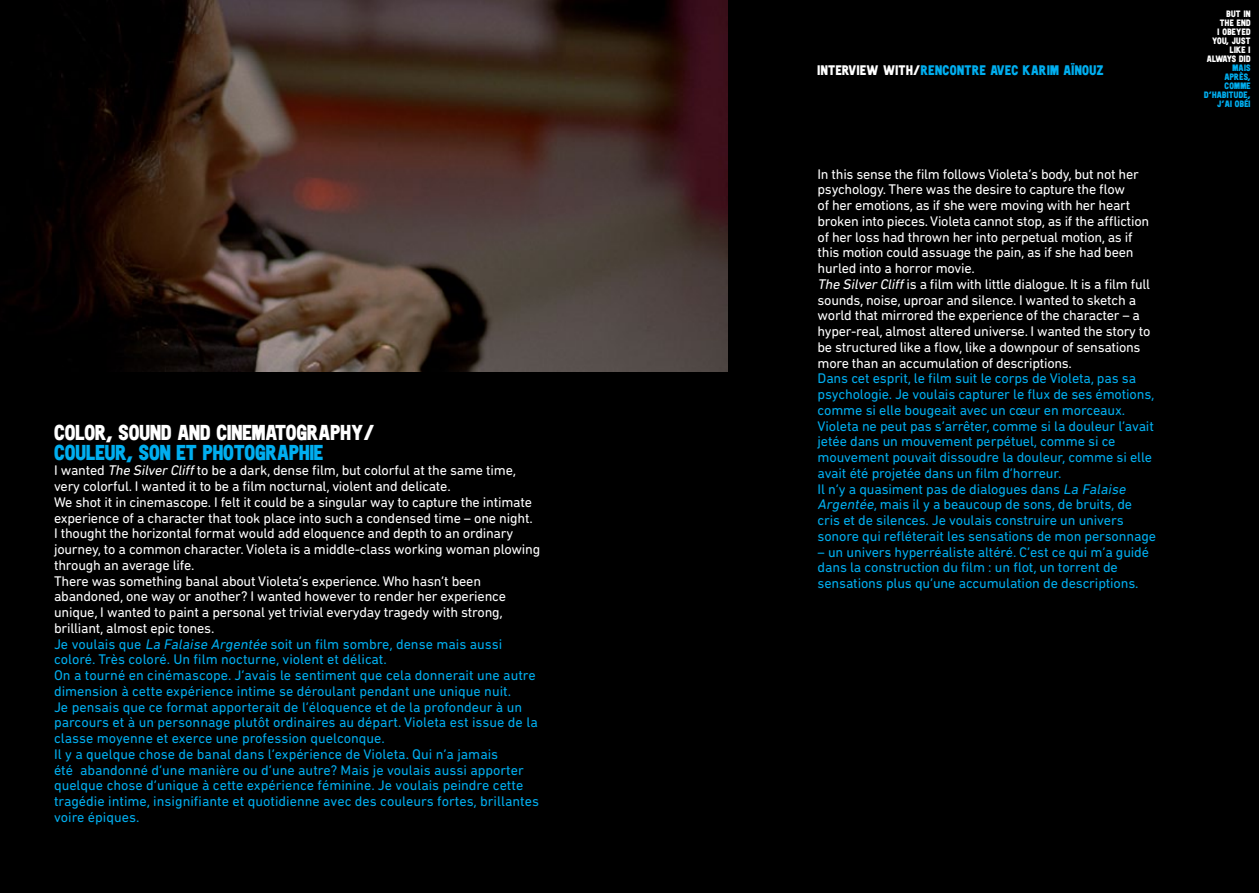
<style>
.page{position:relative;width:1259px;height:893px;background:#fff}
.page>*{position:absolute;margin:0;border:0;box-sizing:border-box;transform-origin:0 0}
.t1{font:21px "Double DNF Fill";color:#fff}
.t2{font:21px "Double DNF Fill";color:#00aeef}
.t3{font:14.25px/15.8px "DIN Next Rounded LT Pro";letter-spacing:-.01em;color:#00aeef}
.t4{font:14.25px/15.8px "DIN Next Rounded LT Pro";letter-spacing:-.02em;color:#fff}
.t5{font:13.5px "Double DNF Fill";letter-spacing:.03em;color:#00aeef}
.t6{font:9px/9px "Double DNF Fill";letter-spacing:.03em;color:#fff;text-align:right}
.t7{font:9px/9px "Double DNF Fill";letter-spacing:.03em;color:#00aeef;text-align:right}
.s1{color:#fff}
.s2{font-style:italic;color:#fff}
.s3{font-style:italic}
</style>
<div class="page">
<div style="left:629px;top:0;width:630px;height:893px;background:#000"></div>
<div style="left:0;top:0;width:629px;height:893px;background:#000"></div>
<img style="left:10px;top:0;width:717px;height:371px">
<h1 class="t1" style="left:54px;top:420px;width:322px">COLOR, SOUND AND CINEMATOGRAPHY/</h1>
<h1 class="t2" style="left:54px;top:439px;width:270px">COULEUR, SON ET PHOTOGRAPHIE</h1>
<p class="t3" style="left:54px;top:463px;width:488px"><span class="s1">I wanted</span> <span class="s2">The SilverCliff</span> <span class="s1">to be a dark, dense film, but colorful at the same time, very colorful. I wanted it to be a film nocturnal, violent and delicate.<br>We shot it in cinemascope. I felt it could be a singular way to capture the intimate experience of a character that took place into such a condensed time – one night.<br>I thought the horizontal format would add eloquence and depth to an ordinary journey, to a common character. Violeta is a middle-class working woman plowing through an average life.<br>There was something banal about Violeta’s experience. Who hasn’t been abandoned, one way or another? I wanted however to render her experience unique, I wanted to paint a personal yet trivial everyday tragedy with strong, brilliant, almost epic tones.<br></span>Je voulais que <span class="s3">La Falaise Argentée</span> soit un film sombre, dense mais aussi coloré. Très coloré. Un film nocturne, violent et délicat.<br>On a tourné en cinémascope. J’avais le sentiment que cela donnerait une autre dimension à cette expérience intime se déroulant pendant une unique nuit.<br>Je pensais que ce format apporterait de l’éloquence et de la profondeur à un parcours et à un personnage plutôt ordinaires au départ. Violeta est issue de la classe moyenne et exerce une profession quelconque.<br>Il y a quelque chose de banal dans l’expérience de Violeta. Qui n’a jamais<br>été abandonné d’une manière ou d’une autre? Mais je voulais aussi apporter quelque chose d’unique à cette expérience féminine. Je voulais peindre cette tragédie intime, insignifiante et quotidienne avec des couleurs fortes, brillantes voire épiques.</p>
<p class="t5" style="left:817px;top:62px;width:287px"><span class="s1">INTERVIEW WITH/</span>RENCONTRE AVEC KARIM AÏNOUZ</p>
<p class="t4" style="left:817px;top:166px;width:334px">In this sense the film follows Violeta’s body, but not her psychology. There was the desire to capture the flow<br>of her emotions, as if she were moving with her heart broken into pieces. Violeta cannot stop, as if the affliction of her loss had thrown her into perpetual motion, as if this motion could assuage the pain, as if she had been hurled into a horror movie.<br><span class="s3">The SilverCliff</span> is a film with little dialogue. It is a film full sounds, noise, uproar and silence. I wanted to sketch a world that mirrored the experience of the character – a hyper-real, almost altered universe. I wanted the story to be structured like a flow, like a downpour of sensations more than an accumulation of descriptions.</p>
<p class="t3" style="left:817px;top:371px;width:340px">Dans cet esprit, le film suit le corps de Violeta, pas sa psychologie. Je voulais capturer le flux de ses émotions, comme si elle bougeait avec un cœur en morceaux.<br>Violeta ne peut pas s’arrêter, comme si la douleur l’avait jetée dans un mouvement perpétuel, comme si ce mouvement pouvait dissoudre la douleur, comme si elle avait été projetée dans un film d’horreur.<br>Il n’y a quasiment pas de dialogues dans <span class="s3">La Falaise Argentée</span>, mais il y a beaucoup de sons, de bruits, de cris et de silences. Je voulais construire un univers sonore qui refléterait les sensations de mon personnage</p>
<p class="t3" style="left:817px;top:544px;width:333px">– un univers hyperréaliste altéré. C’est ce qui m’a guidé dans la construction du film : un flot, un torrent de sensations plus qu’une accumulation de descriptions.</p>
<p class="t6" style="left:1206px;top:9px;width:45px">BUT IN<br>THE END<br>I OBEYED<br>YOU, JUST<br>LIKE I<br>ALWAYS DID</p>
<p class="t7" style="left:1204px;top:63px;width:48px">MAIS<br>APRÈS,<br>COMME<br>D’HABITUDE,<br>J’AI OBÉI</p>
</div>
